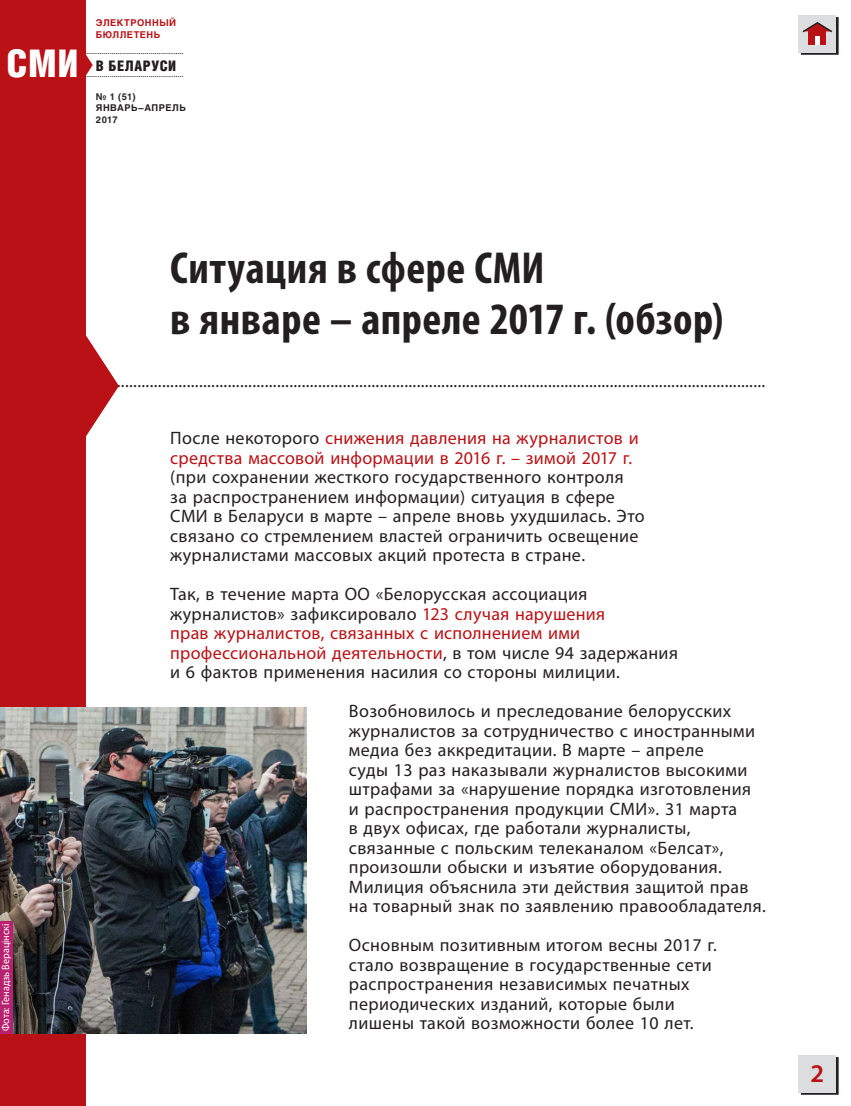
<style>
.page{position:relative;width:851px;height:1106px;background:#fff}
.page>*{position:absolute;margin:0;border:0;box-sizing:border-box;transform-origin:0 0}
.t1{font:700 condensed 45px/51px "Myriad Pro";letter-spacing:.01em;color:#231f20}
.t2{font:38.25px "Helios Cond Black C";color:#fff}
.t3{font:600 25.5px "Myriad Pro";color:#b91115}
.t4{font:18px/19.5px "Myriad Pro";letter-spacing:.02em;color:#231f20}
.t5{font:18px/19.5px "Myriad Pro";letter-spacing:.015em;color:#b91115}
.t6{font:14.55px "Helios Cond Black C";letter-spacing:.035em;color:#231f20}
.t7{font:10.5px "Myriad Pro";color:#fff;scale:.96 1}
.t8{font:700 9.3px/11.1px "Helios C";letter-spacing:.05em;color:#231f20}
.t9{font:700 9.3px/12px "Helios C";letter-spacing:.055em;color:#b91115}
.t10{font:9px "Myriad Pro";color:#231f20}
.s1{color:#231f20}
.s2{color:#b91115}
</style>
<div class="page">
<svg style="left:800px;top:17px;width:38px;height:37px"></svg>
<div style="left:798px;top:15px;width:38px;height:37px;background:#dcdddf"></div>
<svg style="left:800px;top:1057px;width:38px;height:37px"></svg>
<div style="left:798px;top:1054px;width:38px;height:38px;background:#dcdddf"></div>
<div style="left:0;top:0;width:85px;height:1106px;background:#b91115"></div>
<svg style="left:85px;top:51px;width:8px;height:28px"></svg>
<div style="left:808px;top:31px;width:17px;height:14px;background:#b91115"></div>
<div style="left:814px;top:36px;width:5px;height:8px;background:#fff"></div>
<svg style="left:802px;top:22px;width:31px;height:12px"></svg>
<svg style="left:85px;top:269px;width:34px;height:233px"></svg>
<img style="left:0;top:707px;width:306px;height:326px">
<div style="left:0;top:921px;width:13px;height:112px;background:#b62270"></div>
<p class="t9" style="left:96px;top:17px;width:82px">ЭЛЕКТРОННЫЙ<br>БЮЛЛЕТЕНЬ</p>
<h2 class="t2" style="left:6px;top:41px;width:74px">СМИ</h2>
<p class="t6" style="left:96px;top:57px;width:82px">В БЕЛАРУСИ</p>
<p class="t10" style="left:85px;top:46px;width:100px">................................................</p>
<p class="t10" style="left:85px;top:68px;width:100px">................................................</p>
<p class="t8" style="left:96px;top:91px;width:91px">№ 1 (51)<br>ЯНВАРЬ–АПРЕЛЬ<br>2017</p>
<p class="t7" style="left:-1px;top:1031px;width:114px;rotate:-90deg">Фота: Генадзь Верацінскі</p>
<h1 class="t1" style="left:170px;top:241px;width:554px">Ситуация в сфере СМИ<br>в январе – апреле 2017 г. (обзор)</h1>
<p class="t4" style="left:117px;top:371px;width:650px">..............................................................................................................................................................</p>
<p class="t5" style="left:170px;top:428px;width:470px"><span class="s1">После некоторого</span> снижения давления на журналистов и средства массовой информации в 2016 г. – зимой 2017 г.</p>
<p class="t4" style="left:170px;top:467px;width:476px">(при сохранении жесткого государственного контроля за распространением информации) ситуация в сфере СМИ в Беларуси в марте – апреле вновь ухудшилась. Это связано со стремлением властей ограничить освещение журналистами массовых акций протеста в стране.</p>
<p class="t4" style="left:170px;top:584px;width:509px">Так, в течение марта ОО «Белорусская ассоциация журналистов» зафиксировало <span class="s2">123 случая нарушения<br>прав журналистов, связанных с исполнением ими профессиональной деятельности</span>, в том числе 94 задержания и 6 фактов применения насилия со стороны милиции.</p>
<p class="t4" style="left:349px;top:701px;width:418px">Возобновилось и преследование белорусских журналистов за сотрудничество с иностранными медиа без аккредитации. В марте – апреле<br>суды 13 раз наказывали журналистов высокими штрафами за «нарушение порядка изготовления<br>и распространения продукции СМИ». 31 марта<br>в двух офисах, где работали журналисты, связанные с польским телеканалом «Белсат», произошли обыски и изъятие оборудования.<br>Милиция объяснила эти действия защитой прав на товарный знак по заявлению правообладателя.</p>
<p class="t4" style="left:349px;top:935px;width:369px">Основным позитивным итогом весны 2017 г. стало возвращение в государственные сети распространения независимых печатных периодических изданий, которые были</p>
<p class="t4" style="left:349px;top:1013px;width:346px">лишены такой возможности более 10 лет.</p>
<h3 class="t3" style="left:810px;top:1057px;width:15px">2</h3>
</div>
